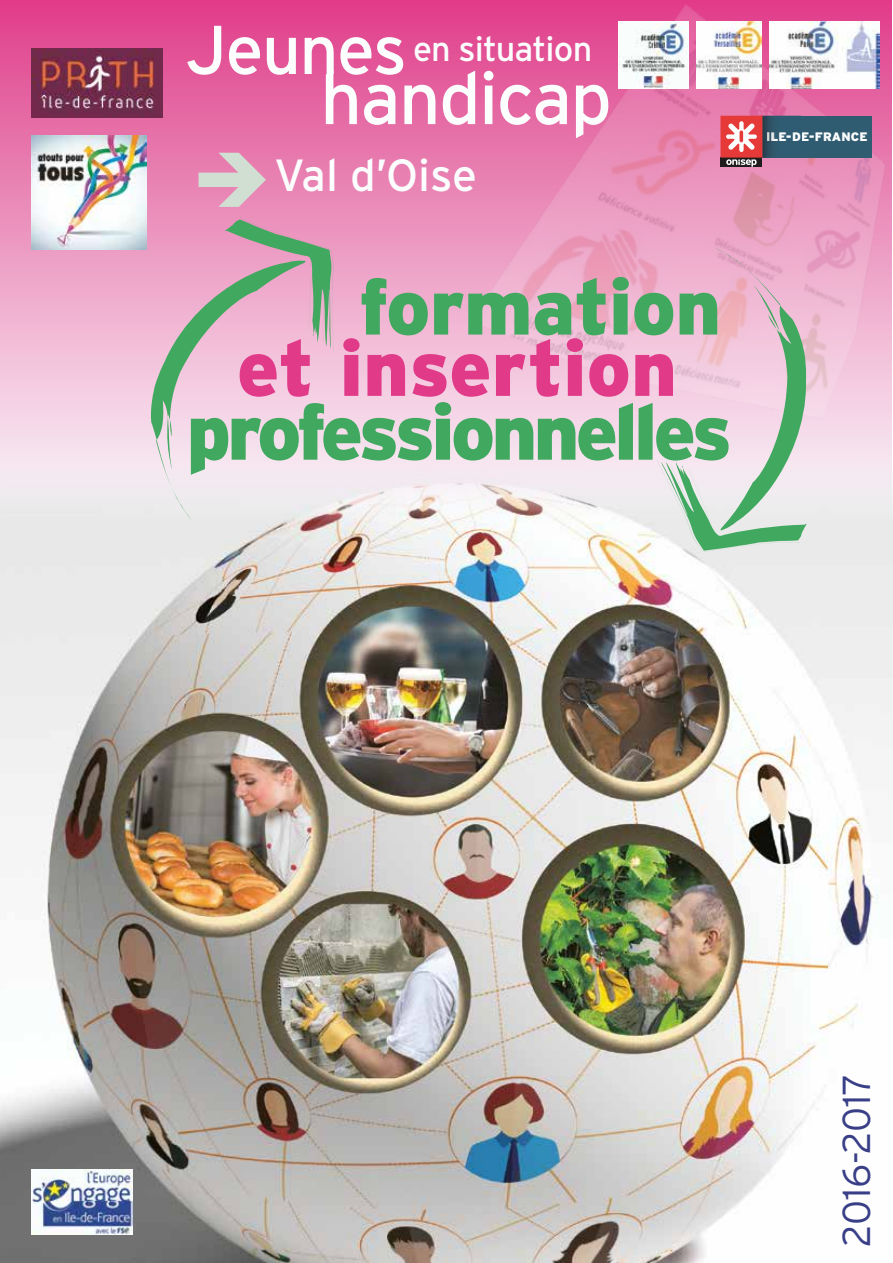
<style>
.page{position:relative;width:893px;height:1263px;background:#fff}
.page>*{position:absolute;margin:0;border:0;box-sizing:border-box;transform-origin:0 0}
.t1{font:900 78px "Interstate";letter-spacing:-.05em;color:#41a85f}
.t2{font:900 78px "Interstate";color:#e13a89}
.t3{font:900 78px "Interstate";letter-spacing:-.01em;color:#41a85f}
.t4{font:73.5px "Interstate";letter-spacing:-.025em;color:#fcfefe}
.t5{font:45px "Interstate";color:#fcfefe}
.t6{font:300 39px "Interstate";color:#393f87}
.t7{font:34.5px "Interstate";letter-spacing:-.025em;color:#fcfefe}
.t8{font:900 12.3px "Interstate";letter-spacing:.015em;color:#fcfefe}
.s1{font-size:68.85px}
.s2{color:#d1ded2}
</style>
<div class="page">
<svg style="left:0;top:0;width:465px;height:437px;background:#e987b6"></svg>
<img style="left:0;top:437px;width:893px;height:826px">
<img style="left:465px;top:0;width:428px;height:455px">
<div style="left:762px;top:116px;width:110px;height:42px;background:#305c72"></div>
<svg style="left:720px;top:116px;width:81px;height:51px"></svg>
<img style="left:619px;top:21px;width:69px;height:68px">
<img style="left:770px;top:21px;width:110px;height:67px">
<img style="left:697px;top:21px;width:64px;height:67px">
<img style="left:32px;top:49px;width:131px;height:68px">
<img style="left:32px;top:1169px;width:100px;height:65px">
<img style="left:32px;top:135px;width:114px;height:114px">
<svg style="left:151px;top:218px;width:183px;height:302px;background:#dcc3cd"></svg>
<svg style="left:657px;top:248px;width:150px;height:304px;background:#d8c9cd"></svg>
<p class="t7" style="left:186px;top:28px;width:408px"><span class="s1">Jeunes</span> en situation</p>
<h2 class="t4" style="left:320px;top:54px;width:293px">handicap</h2>
<h3 class="t5" style="left:192px;top:148px;width:286px"><span class="s2">➔</span>Val d’Oise</h3>
<h1 class="t3" style="left:359px;top:260px;width:364px">formation</h1>
<h1 class="t2" style="left:237px;top:321px;width:442px">et insertion</h1>
<h1 class="t1" style="left:187px;top:385px;width:547px">professionnelles</h1>
<p class="t8" style="left:766px;top:129px;width:103px">ILE-DE-FRANCE</p>
<p class="t6" style="left:833px;top:1247px;width:175px;rotate:-90deg">2016-2017</p>
</div>
